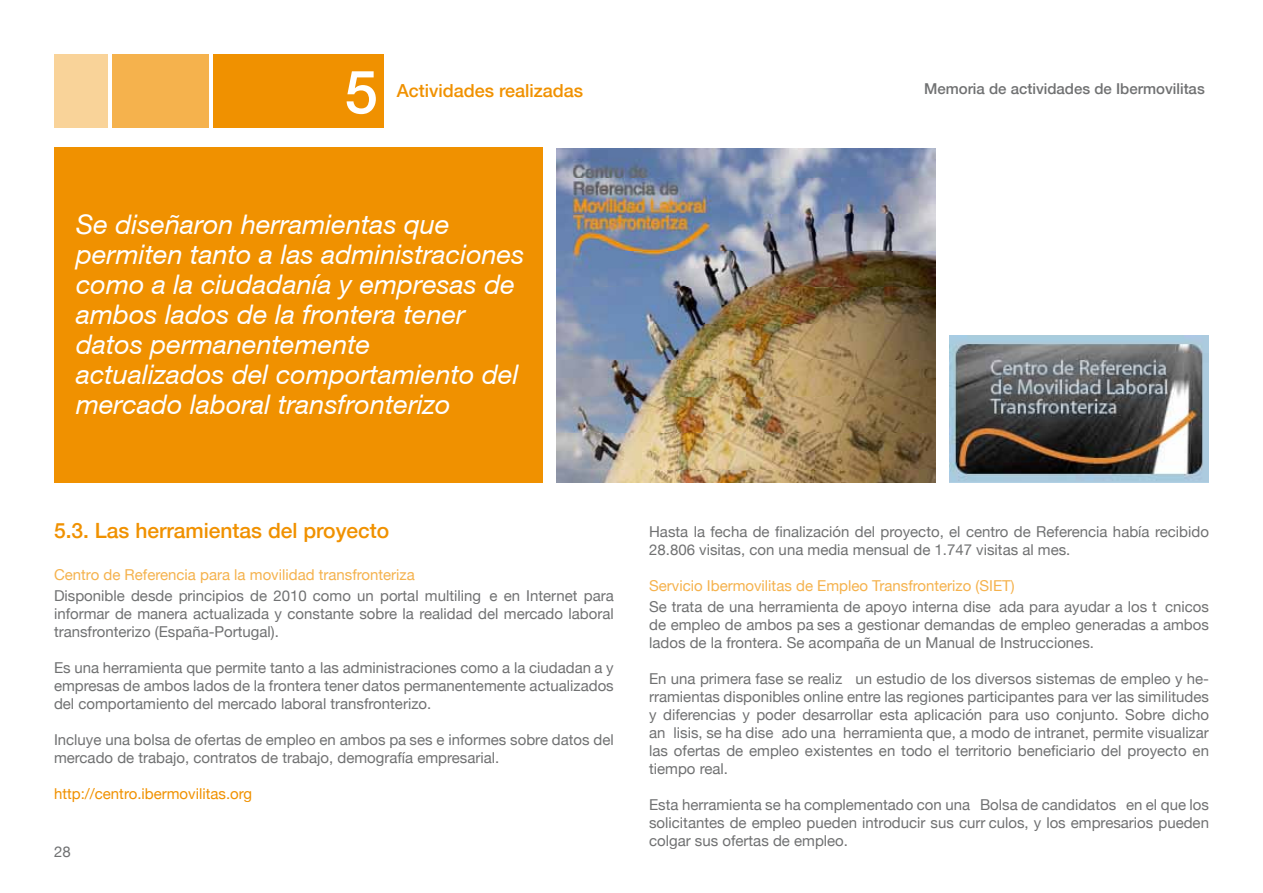
<style>
.page{position:relative;width:1263px;height:893px;background:#fff}
.page>*{position:absolute;margin:0;border:0;box-sizing:border-box;transform-origin:0 0}
.t1{font:500 60px "Helvetica 65";color:#fff}
.t2{font:italic 27px/30px "Helvetica 56";color:#fff}
.t3{font:500 21px "Helvetica 65";color:#f09100}
.t4{font:500 18px "Helvetica 65";color:#f09100}
.t5{font:15px/18px "Helvetica Neue";color:#707172;text-align:justify}
.t6{font:15px "Helvetica Neue";color:#f5b24d}
.t7{font:500 15px "Helvetica 65";color:#707172}
.t8{font:15px "Helvetica Neue";color:#f09100}
</style>
<div class="page">
<div style="left:54px;top:54px;width:53px;height:74px;background:#f9d399"></div>
<div style="left:112px;top:54px;width:97px;height:74px;background:#f5b24d"></div>
<div style="left:214px;top:54px;width:170px;height:74px;background:#f09100"></div>
<img style="left:949px;top:336px;width:260px;height:147px">
<div style="left:54px;top:147px;width:488px;height:336px;background:#f09100"></div>
<img style="left:556px;top:149px;width:380px;height:334px">
<h1 class="t1" style="left:344px;top:56px;width:35px">5</h1>
<p class="t4" style="left:397px;top:79px;width:188px">Actividades realizadas</p>
<h2 class="t2" style="left:76px;top:209px;width:450px">Se diseñaron herramientas que permiten tanto a las administraciones como a la ciudadanía y empresas de ambos lados de la frontera tener datos permanentemente actualizados del comportamiento del mercado laboral transfronterizo</h2>
<p class="t7" style="left:924px;top:80px;width:282px">Memoria de actividades de Ibermovilitas</p>
<h3 class="t3" style="left:54px;top:518px;width:337px">5.3. Las herramientas del proyecto</h3>
<p class="t6" style="left:54px;top:565px;width:362px">Centro de Referencia para la movilidad transfronteriza</p>
<p class="t5" style="left:54px;top:586px;width:561px">Disponible desde principios de 2010 como un portal multilingüe en Internet para informar de manera actualizada y constante sobre la realidad del mercado laboral transfronterizo (España-Portugal).</p>
<p class="t5" style="left:54px;top:658px;width:561px">Es una herramienta que permite tanto a las administraciones como a la ciudadanía y empresas de ambos lados de la frontera tener datos permanentemente actualizados del comportamiento del mercado laboral transfronterizo.</p>
<p class="t5" style="left:54px;top:730px;width:561px">Incluye una bolsa de ofertas de empleo en ambos países e informes sobre datos del mercado de trabajo, contratos de trabajo, demografía empresarial.</p>
<p class="t8" style="left:54px;top:784px;width:199px">http://centro.ibermovilitas.org</p>
<p class="t5" style="left:54px;top:843px;width:18px">28</p>
<p class="t5" style="left:649px;top:522px;width:561px">Hasta la fecha de finalización del proyecto, el centro de Referencia había recibido<br>28.806 visitas, con una media mensual de 1.747 visitas al mes.</p>
<p class="t6" style="left:649px;top:577px;width:367px">Servicio Ibermovilitas de Empleo Transfronterizo (SIET)</p>
<p class="t5" style="left:649px;top:597px;width:561px">Se trata de una herramienta de apoyo interna diseñada para ayudar a los técnicos de empleo de ambos países a gestionar demandas de empleo generadas a ambos lados de la frontera. Se acompaña de un Manual de Instrucciones.</p>
<p class="t5" style="left:649px;top:669px;width:561px">En una primera fase se realizó un estudio de los diversos sistemas de empleo y he&shy;rramientas disponibles online entre las regiones participantes para ver las similitudes y diferencias y poder desarrollar esta aplicación para uso conjunto. Sobre dicho análisis, se ha diseñado una herramienta que, a modo de intranet, permite visualizar las ofertas de empleo existentes en todo el territorio beneficiario del proyecto en tiempo real.</p>
<p class="t5" style="left:649px;top:795px;width:561px">Esta herramienta se ha complementado con una “Bolsa de candidatos” en el que los solicitantes de empleo pueden introducir sus currículos, y los empresarios pueden colgar sus ofertas de empleo.</p>
</div>
